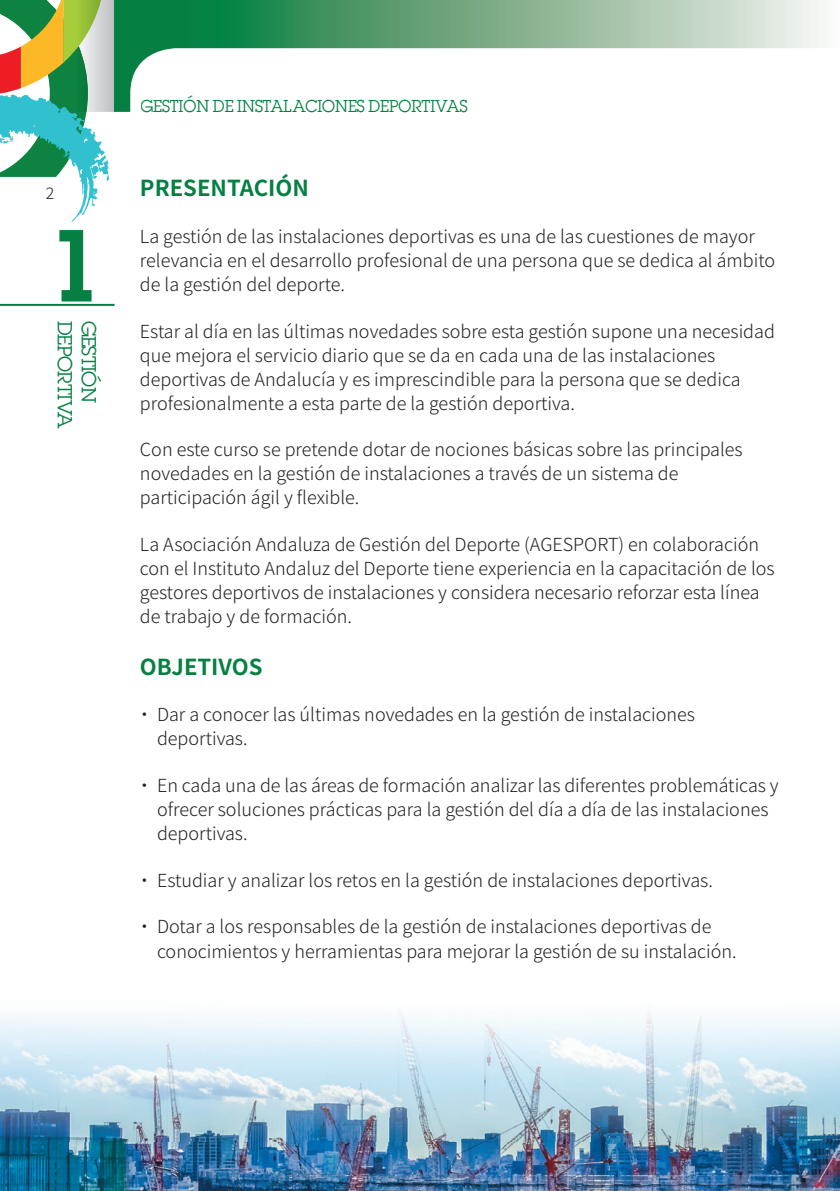
<style>
.page{position:relative;width:840px;height:1191px;background:#fff}
.page>*{position:absolute;margin:0;border:0;box-sizing:border-box;transform-origin:0 0}
.t1{font:600 100px "Lubalin Graph";color:#058042}
.t2{font:700 22px "Noto Sans HK";color:#058042}
.t3{font:20px "Lubalin Graph";letter-spacing:-.03em;color:#058042}
.t4{font:300 18px/24px "Noto Sans HK";color:#231f20}
.t5{font:18px "Lubalin Graph";color:#058042;scale:.96 1}
</style>
<div class="page">
<hr style="left:0;top:304px;width:114px;height:2px;background:#058042">
<svg style="left:114px;top:0;width:712px;height:112px"></svg>
<img style="left:0;top:1012px;width:839px;height:179px">
<svg style="left:0;top:0;width:109px;height:222px"></svg>
<h1 class="t1" style="left:46px;top:200px;width:59px">1</h1>
<p class="t3" style="left:77px;top:320px;width:109px;rotate:90deg">DEPORTIVA</p>
<p class="t3" style="left:101px;top:320px;width:83px;rotate:90deg">GESTIÓN</p>
<p class="t5" style="left:141px;top:94px;width:342px">GESTIÓN DE INSTALACIONES DEPORTIVAS</p>
<p class="t2" style="left:140px;top:176px;width:170px">PRESENTACIÓN</p>
<p class="t4" style="left:140px;top:225px;width:636px">La gestión de las instalaciones deportivas es una de las cuestiones de mayor relevancia en el desarrollo profesional de una persona que se dedica al ámbito de la gestión del deporte.</p>
<p class="t4" style="left:140px;top:319px;width:636px">Estar al día en las últimas novedades sobre esta gestión supone una necesidad que mejora el servicio diario que se da en cada una de las instalaciones deportivas de Andalucía y es imprescindible para la persona que se dedica profesionalmente a esta parte de la gestión deportiva.</p>
<p class="t4" style="left:140px;top:438px;width:604px">Con este curso se pretende dotar de nociones básicas sobre las principales novedades en la gestión de instalaciones a través de un sistema de participación ágil y flexible.</p>
<p class="t4" style="left:140px;top:533px;width:635px">La Asociación Andaluza de Gestión del Deporte (AGESPORT) en colaboración con el Instituto Andaluz del Deporte tiene experiencia en la capacitación de los gestores deportivos de instalaciones y considera necesario reforzar esta línea de trabajo y de formación.</p>
<p class="t2" style="left:140px;top:654px;width:124px">OBJETIVOS</p>
<p class="t4" style="left:157px;top:703px;width:539px;text-indent:-22px">· Dar a conocer las últimas novedades en la gestión de instalaciones deportivas.</p>
<p class="t4" style="left:157px;top:773px;width:623px;text-indent:-22px">· En cada una de las áreas de formación analizar las diferentes problemáticas y ofrecer soluciones prácticas para la gestión del día a día de las instalaciones deportivas.</p>
<p class="t4" style="left:135px;top:868px;width:578px">· Estudiar y analizar los retos en la gestión de instalaciones deportivas.</p>
<p class="t4" style="left:157px;top:914px;width:581px;line-height:24.8px;text-indent:-22px">· Dotar a los responsables de la gestión de instalaciones deportivas de conocimientos y herramientas para mejorar la gestión de su instalación.</p>
</div>
